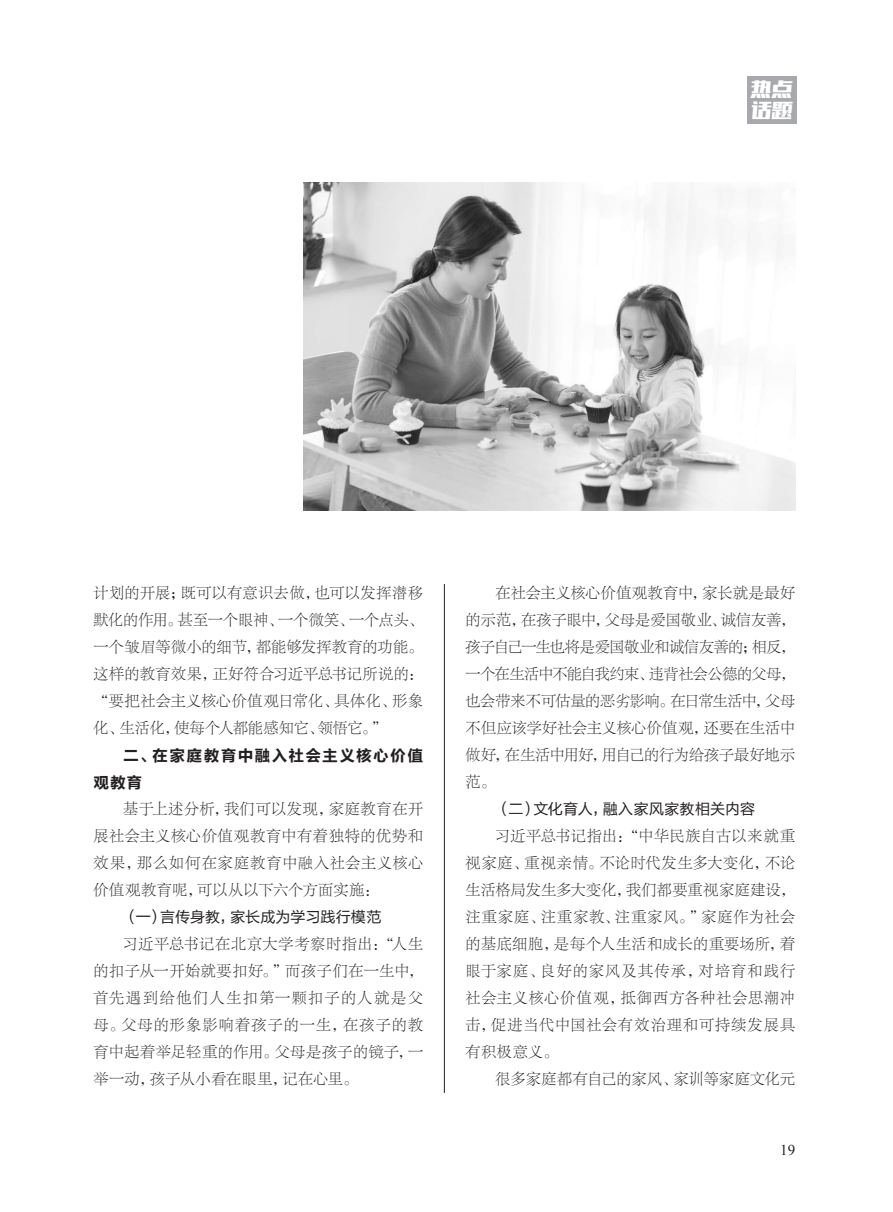
<style>
.page{position:relative;width:893px;height:1212px;background:#fff}
.page>*{position:absolute;margin:0;border:0;box-sizing:border-box;transform-origin:0 0}
.t1{font:20.7px/21.6px "Tensentype Chao Hei J";color:#fff}
.t2{font:15.75px/27px "FZLTCHK GBK1 0";letter-spacing:.08em;color:#231f20}
.t3{font:15px/27px "FZLTSK GBK1 0";letter-spacing:.035em;color:#231f20;text-align:justify}
.t4{font:15px "FZLTSK GBK1 0";letter-spacing:.065em;color:#231f20}
.t5{font:15px "FZLTSK GBK1 0";letter-spacing:.07em;color:#231f20}
.t6{font:15px "FZLTHK GBK1 0";letter-spacing:.01em;color:#231f20}
.t7{font:15px "FZLTSK GBK1 0";letter-spacing:.005em;color:#231f20}
.t8{font:15px "FZLTSK GBK1 0";letter-spacing:-.025em;color:#231f20}
.t9{font:15px "FZLTSK GBK1 0";letter-spacing:-.03em;color:#231f20}
.t10{font:15px "FZLTSK GBK1 0";letter-spacing:-.01em;color:#231f20}
.t11{font:15px "FZLTSK GBK1 0";color:#231f20}
.t12{font:15px "FZLTSK GBK1 0";letter-spacing:.01em;color:#231f20}
.t13{font:15px "FZLTSK GBK1 0";letter-spacing:.08em;color:#231f20}
.t14{font:15px "FZLTSK GBK1 0";letter-spacing:.085em;color:#231f20}
.t15{font:15px "FZLTSK GBK1 0";letter-spacing:.105em;color:#231f20}
.t16{font:15px "Times New Roman";color:#231f20}
</style>
<div class="page">
<div style="left:747px;top:76px;width:49px;height:47px;background:#a8a9ad"></div>
<hr style="left:444px;top:584px;width:1px;height:509px;background:#231f20">
<img style="left:303px;top:183px;width:492px;height:328px">
<p class="t1" style="left:750px;top:77px;width:45px">热点话题</p>
<p class="t3" style="left:94px;top:580px;width:331px">计划的开展；既可以有意识去做，也可以发挥潜移默化的作用。甚至一个眼神、一个微笑、一个点头、一个皱眉等微小的细节，都能够发挥教育的功能。这样的教育效果，正好符合习近平总书记所说的：“要把社会主义核心价值观日常化、具体化、形象化、生活化，使每个人都能感知它、领悟它。”</p>
<p class="t2" style="left:94px;top:742px;width:331px;text-indent:30px">二、在家庭教育中融入社会主义核心价值观教育</p>
<p class="t3" style="left:123px;top:796px;width:301px">基于上述分析，我们可以发现，家庭教育在开</p>
<p class="t3" style="left:94px;top:823px;width:331px">展社会主义核心价值观教育中有着独特的优势和</p>
<p class="t5" style="left:94px;top:855px;width:331px">效果，那么如何在家庭教育中融入社会主义核心</p>
<p class="t3" style="left:94px;top:877px;width:287px">价值观教育呢，可以从以下六个方面实施：</p>
<p class="t6" style="left:123px;top:909px;width:260px">（一）言传身教，家长成为学习践行模范</p>
<p class="t3" style="left:123px;top:931px;width:301px">习近平总书记在北京大学考察时指出：“人生</p>
<p class="t3" style="left:94px;top:958px;width:331px">的扣子从一开始就要扣好。”而孩子们在一生中，</p>
<p class="t15" style="left:94px;top:990px;width:331px">首先遇到给他们人生扣第一颗扣子的人就是父</p>
<p class="t13" style="left:94px;top:1017px;width:331px">母。父母的形象影响着孩子的一生，在孩子的教</p>
<p class="t3" style="left:94px;top:1039px;width:331px">育中起着举足轻重的作用。父母是孩子的镜子，一</p>
<p class="t3" style="left:94px;top:1066px;width:266px">举一动，孩子从小看在眼里，记在心里。</p>
<p class="t3" style="left:495px;top:580px;width:301px">在社会主义核心价值观教育中，家长就是最好</p>
<p class="t7" style="left:466px;top:612px;width:331px">的示范，在孩子眼中，父母是爱国敬业、诚信友善，</p>
<p class="t8" style="left:466px;top:639px;width:331px">孩子自己一生也将是爱国敬业和诚信友善的；相反，</p>
<p class="t9" style="left:466px;top:666px;width:331px">一个在生活中不能自我约束、违背社会公德的父母，</p>
<p class="t10" style="left:466px;top:693px;width:331px">也会带来不可估量的恶劣影响。在日常生活中，父母</p>
<p class="t12" style="left:466px;top:720px;width:331px">不但应该学好社会主义核心价值观，还要在生活中</p>
<p class="t11" style="left:466px;top:747px;width:331px">做好，在生活中用好，用自己的行为给孩子最好地示</p>
<p class="t3" style="left:466px;top:769px;width:32px">范。</p>
<p class="t6" style="left:495px;top:801px;width:261px">（二）文化育人，融入家风家教相关内容</p>
<p class="t3" style="left:495px;top:823px;width:301px">习近平总书记指出：“中华民族自古以来就重</p>
<p class="t3" style="left:466px;top:850px;width:331px">视家庭、重视亲情。不论时代发生多大变化，不论</p>
<p class="t3" style="left:466px;top:877px;width:331px">生活格局发生多大变化，我们都要重视家庭建设，</p>
<p class="t4" style="left:466px;top:909px;width:331px">注重家庭、注重家教、注重家风。”家庭作为社会</p>
<p class="t3" style="left:466px;top:931px;width:331px">的基底细胞，是每个人生活和成长的重要场所，着</p>
<p class="t14" style="left:466px;top:963px;width:331px">眼于家庭、良好的家风及其传承，对培育和践行</p>
<p class="t5" style="left:466px;top:990px;width:331px">社会主义核心价值观，抵御西方各种社会思潮冲</p>
<p class="t4" style="left:466px;top:1017px;width:331px">击，促进当代中国社会有效治理和可持续发展具</p>
<p class="t3" style="left:466px;top:1039px;width:94px">有积极意义。</p>
<p class="t3" style="left:495px;top:1066px;width:301px">很多家庭都有自己的家风、家训等家庭文化元</p>
<p class="t16" style="left:780px;top:1140px;width:16px">19</p>
</div>
